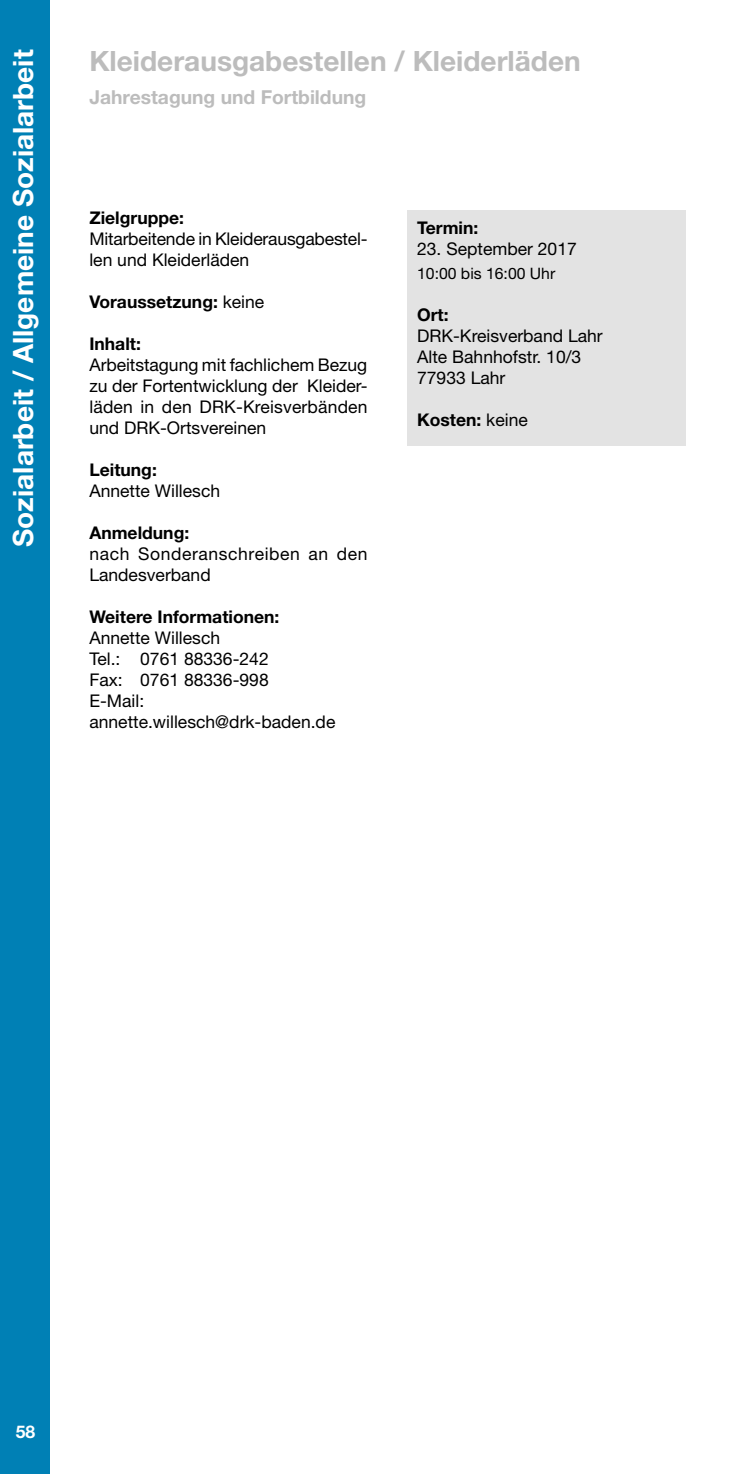
<style>
.page{position:relative;width:735px;height:1474px;background:#fff}
.page>*{position:absolute;margin:0;border:0;box-sizing:border-box;transform-origin:0 0}
.t1{font:700 28px "Helvetica Neue";color:#fff}
.t2{font:700 28px "Helvetica Neue";color:#bcbcbc}
.t3{font:700 19.25px "Helvetica Neue";color:#bcbcbc}
.t4{font:17.5px/21px "Helvetica Neue";color:#000}
.t5{font:700 17.5px "Helvetica Neue";color:#000}
.t6{font:17.5px/21px "Helvetica Neue";letter-spacing:.035em;color:#000}
.t7{font:700 17.5px "Helvetica Neue";color:#fff}
.t8{font:15.75px "Helvetica Neue";color:#000}
.s1{font-weight:400}
</style>
<div class="page">
<div style="left:0;top:0;width:50px;height:1473px;background:#0080b5"></div>
<div style="left:407px;top:210px;width:278px;height:235px;background:#e3e3e3"></div>
<h1 class="t1" style="left:6px;top:547px;width:499px;rotate:-90deg">Sozialarbeit / Allgemeine Sozialarbeit</h1>
<h1 class="t2" style="left:89px;top:44px;width:492px">Kleiderausgabestellen / Kleiderläden</h1>
<p class="t3" style="left:89px;top:86px;width:278px">Jahrestagung und Fortbildung</p>
<p class="t5" style="left:89px;top:207px;width:96px">Zielgruppe:</p>
<p class="t4" style="left:89px;top:228px;width:279px">Mitarbeitende in Kleiderausgabestel&shy;len und Kleiderläden</p>
<p class="t5" style="left:89px;top:291px;width:176px">Voraussetzung: <span class="s1">keine</span></p>
<p class="t5" style="left:89px;top:333px;width:53px">Inhalt:</p>
<p class="t4" style="left:89px;top:354px;width:279px;text-align:justify">Arbeitstagung mit fachlichem Bezug zu der Fortentwicklung der Kleider&shy;läden in den DRK-Kreisverbänden und DRK-Ortsvereinen</p>
<p class="t5" style="left:89px;top:459px;width:69px">Leitung:</p>
<p class="t4" style="left:89px;top:480px;width:132px">Annette Willesch</p>
<p class="t5" style="left:89px;top:522px;width:101px">Anmeldung:</p>
<p class="t6" style="left:89px;top:543px;width:279px">nach Sonderanschreiben an den<br>Landesverband</p>
<p class="t5" style="left:89px;top:606px;width:191px">Weitere Informationen:</p>
<p class="t4" style="left:89px;top:627px;width:247px">Annette Willesch<br>Tel.: 0761 88336-242<br>Fax: 0761 88336-998<br>E-Mail: annette.willesch@drk-baden.de</p>
<p class="t5" style="left:417px;top:217px;width:63px">Termin:</p>
<p class="t4" style="left:417px;top:238px;width:161px">23. September 2017</p>
<p class="t8" style="left:417px;top:264px;width:140px">10:00 bis 16:00 Uhr</p>
<p class="t5" style="left:417px;top:304px;width:33px">Ort:</p>
<p class="t4" style="left:417px;top:325px;width:187px">DRK-Kreisverband Lahr<br>Alte Bahnhofstr. 10/3<br>77933 Lahr</p>
<p class="t5" style="left:417px;top:409px;width:112px">Kosten: <span class="s1">keine</span></p>
<p class="t7" style="left:16px;top:1420px;width:21px">58</p>
</div>
